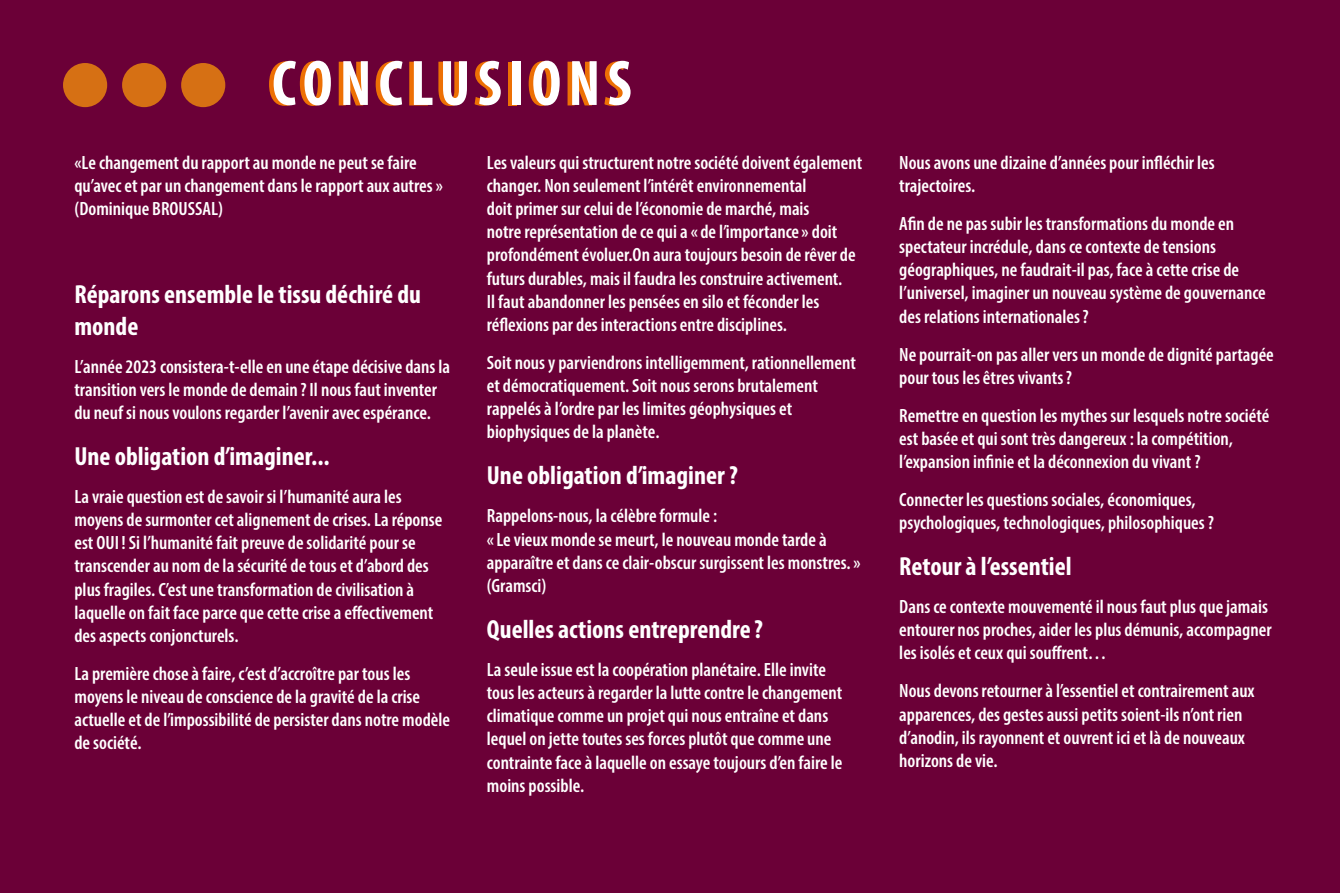
<style>
.page{position:relative;width:1340px;height:893px;background:#fff}
.page>*{position:absolute;margin:0;border:0;box-sizing:border-box;transform-origin:0 0}
.t1{font:700 condensed 64.92px "Myriad Pro";letter-spacing:.12em;color:#fff;scale:.94 1}
.t2{font:700 condensed 26.25px/31.5px "Myriad Pro";color:#fff}
.t3{font:600 condensed 19.25px/23.1px "Myriad Pro";color:#fff}
</style>
<div class="page">
<div style="left:0;top:0;width:1339px;height:893px;background:#6b0037"></div>
<div style="left:63px;top:63px;width:44px;height:44px;background:#d67014;border-radius:50%"></div>
<div style="left:122px;top:63px;width:44px;height:44px;background:#d67014;border-radius:50%"></div>
<div style="left:181px;top:63px;width:44px;height:44px;background:#d67014;border-radius:50%"></div>
<h1 class="t1" style="left:272px;top:43px;width:384px">CONCLUSIONS</h1>
<p class="t3" style="left:74px;top:151px;width:370px">«Le changement du rapport au monde ne peut se faire qu’avec et par un changement dans le rapport aux autres » (Dominique BROUSSAL)</p>
<h2 class="t2" style="left:74px;top:278px;width:348px">Réparons ensemble le tissu déchiré du monde</h2>
<p class="t3" style="left:74px;top:354px;width:377px">L’année 2023 consistera-t-elle en une étape décisive dans la transition vers le monde de demain ? Il nous faut inventer du neuf si nous voulons regarder l’avenir avec espérance.</p>
<h2 class="t2" style="left:74px;top:440px;width:257px">Une obligation d’imaginer...</h2>
<p class="t3" style="left:74px;top:485px;width:369px">La vraie question est de savoir si l’humanité aura les moyens de surmonter cet alignement de crises. La réponse est OUI ! Si l’humanité fait preuve de solidarité pour se transcender au nom de la sécurité de tous et d’abord des plus fragiles. C’est une transformation de civilisation à laquelle on fait face parce que cette crise a effectivement des aspects conjoncturels.</p>
<p class="t3" style="left:74px;top:661px;width:377px">La première chose à faire, c’est d’accroître par tous les moyens le niveau de conscience de la gravité de la crise actuelle et de l’impossibilité de persister dans notre modèle de société.</p>
<p class="t3" style="left:487px;top:151px;width:377px">Les valeurs qui structurent notre société doivent également changer. Non seulement l’intérêt environnemental<br>doit primer sur celui de l’économie de marché, mais<br>notre représentation de ce qui a « de l’importance» doit profondément évoluer.On aura toujours besoin de rêver de futurs durables, mais il faudra les construire activement.<br>Il faut abandonner les pensées en silo et féconder les réflexions par des interactions entre disciplines.</p>
<p class="t3" style="left:487px;top:350px;width:370px">Soit nous y parviendrons intelligemment, rationnellement et démocratiquement. Soit nous serons brutalement rappelés à l’ordre par les limites géophysiques et biophysiques de la planète.</p>
<h2 class="t2" style="left:487px;top:459px;width:252px">Une obligation d’imaginer ?</h2>
<p class="t3" style="left:487px;top:504px;width:375px">Rappelons-nous, la célèbre formule :<br>«Le vieux monde se meurt, le nouveau monde tarde à apparaître et dans ce clair-obscur surgissent les monstres. » (Gramsci)</p>
<h2 class="t2" style="left:487px;top:613px;width:277px">Quelles actions entreprendre ?</h2>
<p class="t3" style="left:487px;top:658px;width:357px">La seule issue est la coopération planétaire. Elle invite tous les acteurs à regarder la lutte contre le changement climatique comme un projet qui nous entraîne et dans lequel on jette toutes ses forces plutôt que comme une contrainte face à laquelle on essaye toujours d’en faire le moins possible.</p>
<p class="t3" style="left:899px;top:151px;width:317px">Nous avons une dizaine d’années pour infléchir les trajectoires.</p>
<p class="t3" style="left:899px;top:212px;width:368px">Afin de ne pas subir les transformations du monde en spectateur incrédule, dans ce contexte de tensions géographiques, ne faudrait-il pas, face à cette crise de l’universel, imaginer un nouveau système de gouvernance des relations internationales?</p>
<p class="t3" style="left:899px;top:342px;width:376px">Ne pourrait-on pas aller vers un monde de dignité partagée pour tous les êtres vivants?</p>
<p class="t3" style="left:899px;top:403px;width:371px">Remettre en question les mythes sur lesquels notre société est basée et qui sont très dangereux : la compétition, l’expansion infinie et la déconnexion du vivant ?</p>
<p class="t3" style="left:899px;top:487px;width:316px">Connecter les questions sociales, économiques, psychologiques, technologiques, philosophiques ?</p>
<h2 class="t2" style="left:899px;top:550px;width:174px">Retour à l’essentiel</h2>
<p class="t3" style="left:899px;top:595px;width:374px">Dans ce contexte mouvementé il nous faut plus que jamais entourer nos proches, aider les plus démunis, accompagner les isolés et ceux qui souffrent…</p>
<p class="t3" style="left:899px;top:679px;width:357px">Nous devons retourner à l’essentiel et contrairement aux apparences, des gestes aussi petits soient-ils n’ont rien d’anodin, ils rayonnent et ouvrent ici et là de nouveaux horizons de vie.</p>
</div>
